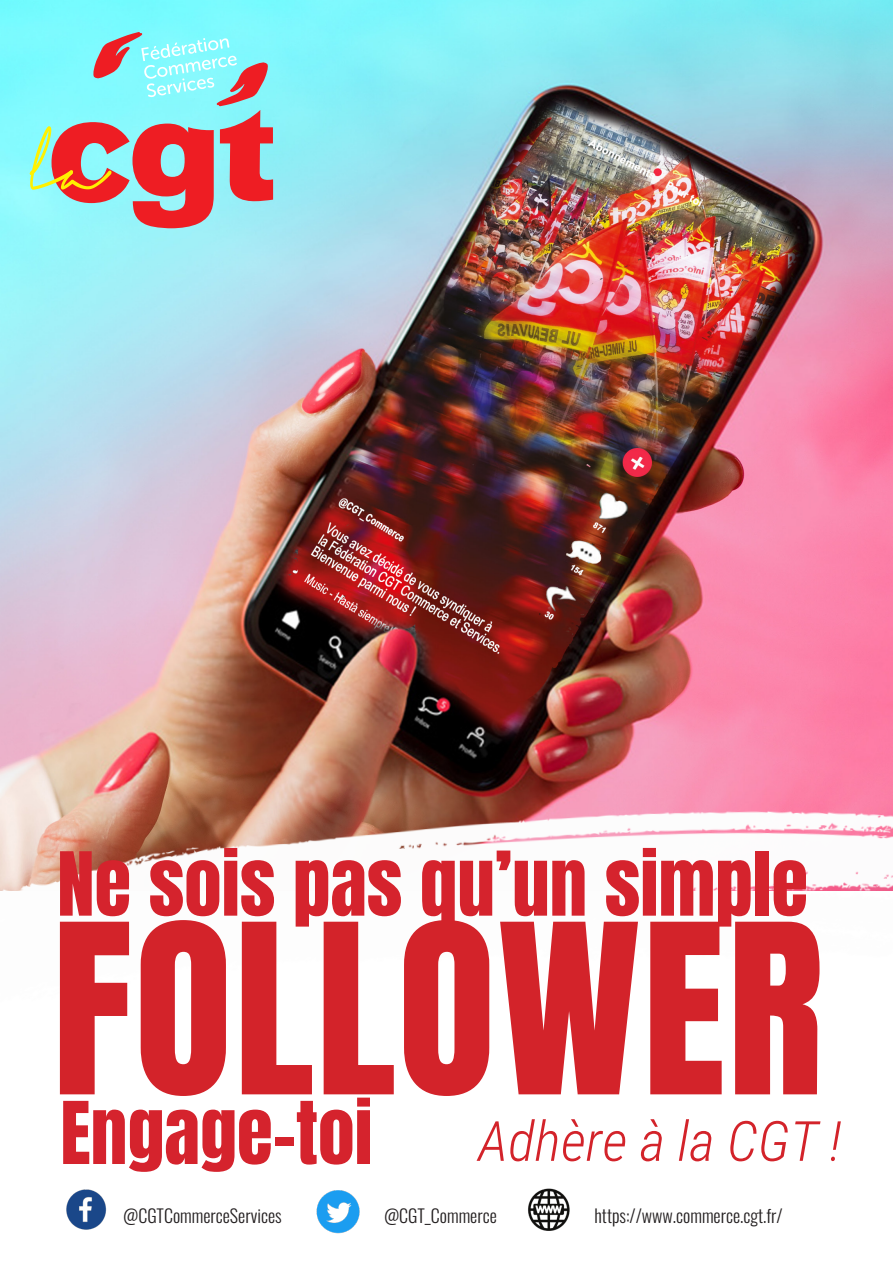
<style>
.page{position:relative;width:893px;height:1263px;background:#fff}
.page>*{position:absolute;margin:0;border:0;box-sizing:border-box;transform-origin:0 0}
.t1{font:201px "Anton";letter-spacing:.01em;color:#d3232a}
.t2{font:75px "Anton";color:#d5232d}
.t3{font:73.5px "Anton";color:#d5232d}
.t4{font:italic 300 55.5px "Roboto Condensed";color:#d3232a}
.t5{font:300 18px "Oswald";color:#231f20}
</style>
<div class="page">
<img style="left:0;top:0;width:893px;height:676px">
<img style="left:0;top:676px;width:893px;height:215px">
<svg style="left:30px;top:32px;width:243px;height:196px;background:#abb4b6"></svg>
<img style="left:66px;top:1189px;width:41px;height:41px">
<img style="left:316px;top:1190px;width:44px;height:44px">
<img style="left:528px;top:1188px;width:42px;height:43px">
<p class="t2" style="left:57px;top:846px;width:752px">Ne sois pas qu’un simple</p>
<p class="t1" style="left:52px;top:907px;width:773px">FOLLOWER</p>
<p class="t3" style="left:60px;top:1095px;width:314px">Engage-toi</p>
<p class="t4" style="left:478px;top:1102px;width:364px">Adhère à la CGT !</p>
<p class="t5" style="left:123px;top:1199px;width:160px">@CGTCommerceServices</p>
<p class="t5" style="left:384px;top:1199px;width:114px">@CGT_Commerce</p>
<p class="t5" style="left:595px;top:1199px;width:190px">https://www.commerce.cgt.fr/</p>
</div>
